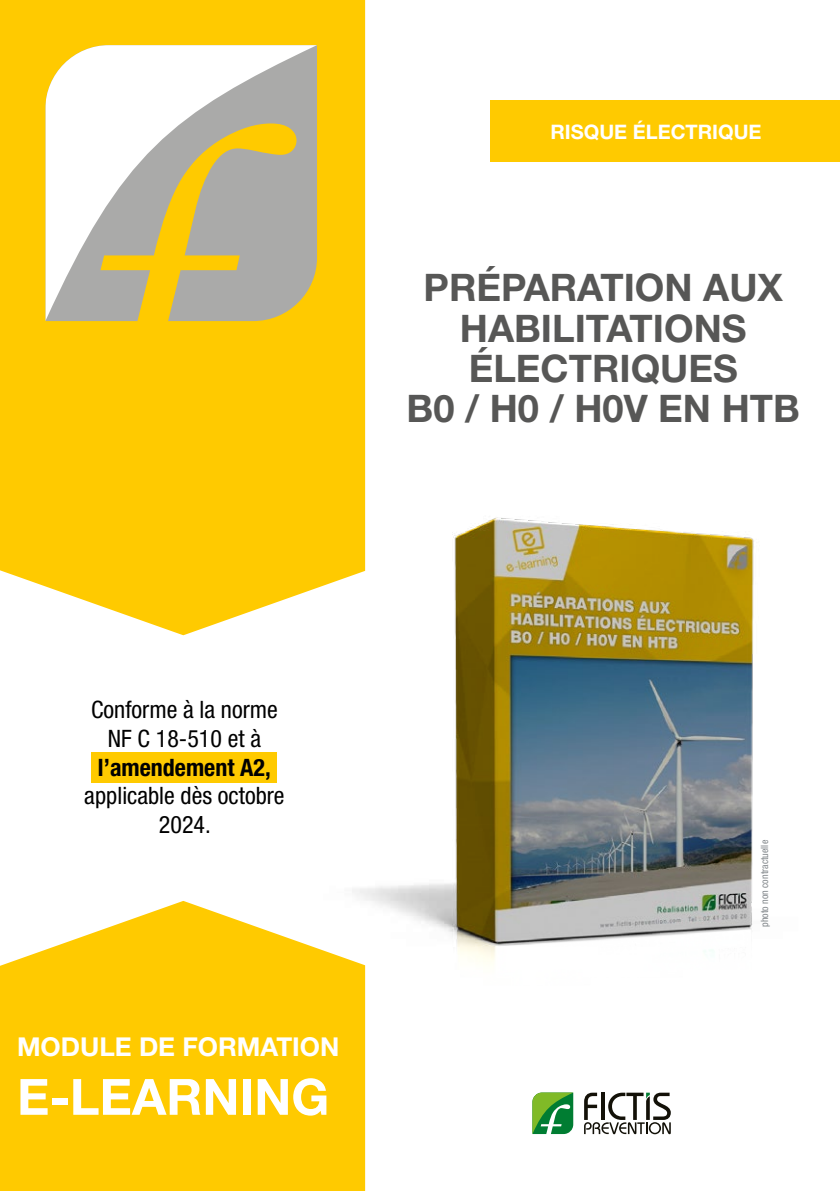
<style>
.page{position:relative;width:840px;height:1191px;background:#fff}
.page>*{position:absolute;margin:0;border:0;box-sizing:border-box;transform-origin:0 0}
.t1{font:700 50px "Helvetica Neue";color:#fff}
.t2{font:700 38px/40px "Helvetica Neue";color:#575756;text-align:center}
.t3{font:700 26px "Helvetica Neue";color:#fff}
.t4{font:condensed 24px/28.8px "Helvetica Neue";color:#000;text-align:center}
.t5{font:700 condensed 24px "Helvetica Neue";color:#000}
.t6{font:700 20px "Helvetica Neue";color:#fff}
.t7{font:condensed 10px "Helvetica Neue";color:#82878b}
</style>
<div class="page">
<svg style="left:0;top:0;width:365px;height:1191px;fill:#ffca00"></svg>
<div style="left:92px;top:753px;width:185px;height:30px;background:#ffca00"></div>
<div style="left:490px;top:100px;width:349px;height:62px;background:#ffca00"></div>
<svg style="left:45px;top:45px;width:272px;height:276px;fill:#aaaaa9"></svg>
<svg style="left:532px;top:1092px;width:41px;height:42px;background:#4fa44b"></svg>
<svg style="left:584px;top:1092px;width:86px;height:42px"></svg>
<img style="left:323px;top:480px;width:431px;height:516px">
<p class="t6" style="left:550px;top:119px;width:212px">RISQUE ÉLECTRIQUE</p>
<h2 class="t2" style="left:406px;top:267px;width:394px">PRÉPARATION AUX<br>HABILITATIONS<br>ÉLECTRIQUES<br>B0 / H0 / H0V EN HTB</h2>
<p class="t4" style="left:91px;top:695px;width:188px">Conforme à la norme<br>NF C 18-510 et à</p>
<p class="t5" style="left:98px;top:752px;width:174px">l’amendement A2,</p>
<p class="t4" style="left:84px;top:781px;width:202px">applicable dès octobre<br>2024.</p>
<p class="t3" style="left:17px;top:1031px;width:324px">MODULE DE FORMATION</p>
<h1 class="t1" style="left:17px;top:1066px;width:313px">E-LEARNING</h1>
<p class="t7" style="left:758px;top:927px;width:88px;rotate:-90deg">photo non contractuelle</p>
</div>
